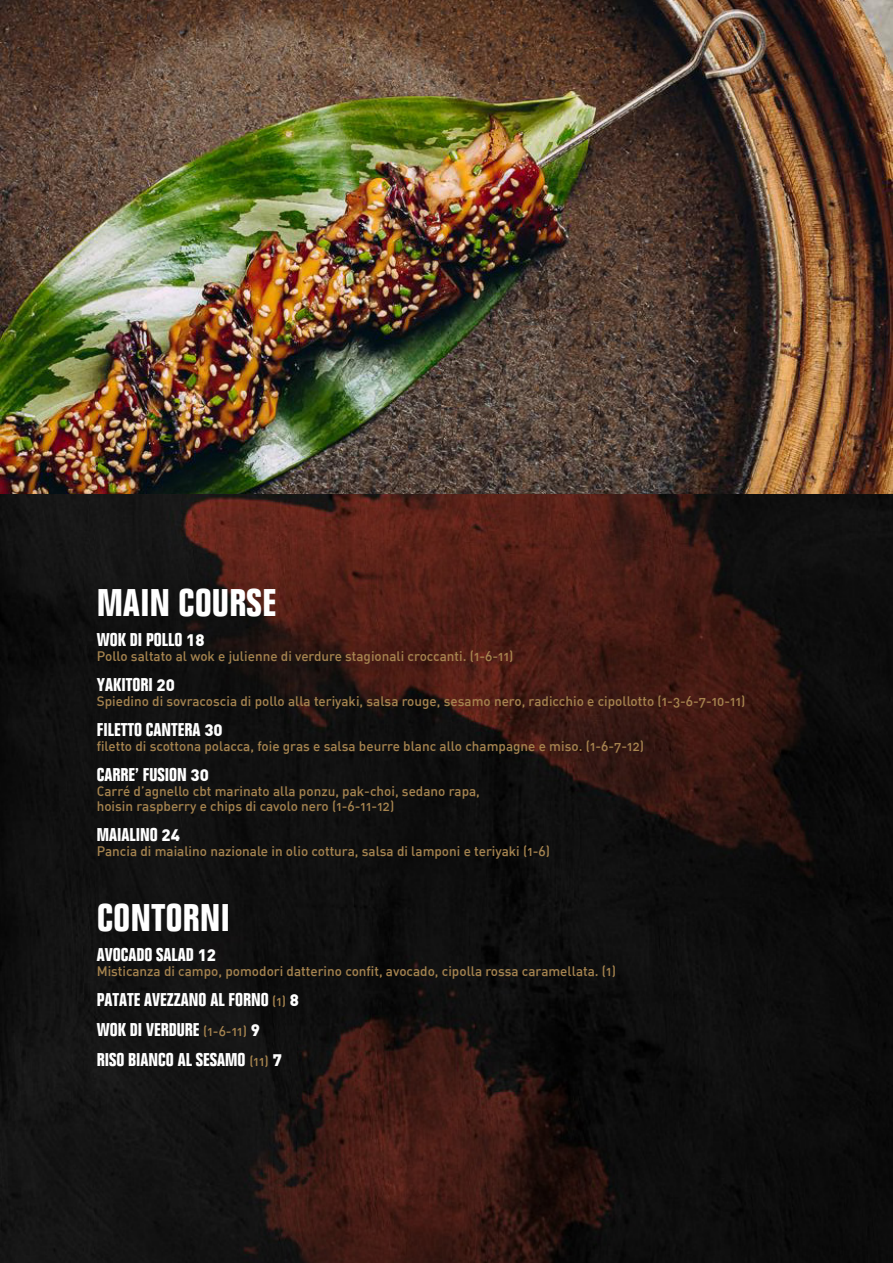
<style>
.page{position:relative;width:893px;height:1263px;background:#fff}
.page>*{position:absolute;margin:0;border:0;box-sizing:border-box;transform-origin:0 0}
.t1{font:700 condensed 37.5px "Folio";letter-spacing:.015em;color:#fff}
.t2{font:700 condensed 18px "Folio";color:#fff}
.t3{font:13.5px "DIN Medium Alternate";color:#a6844f}
.s1{font-family:"DIN";font-weight:900;font-stretch:normal;font-size:16.5px}
.s2{font-family:"DIN Medium Alternate";font-weight:400;font-stretch:normal;font-size:13.5px;color:#a6844f}
</style>
<div class="page">
<img style="left:0;top:493px;width:893px;height:770px">
<img style="left:0;top:0;width:893px;height:493px">
<p class="t1" style="left:97px;top:582px;width:181px">MAIN COURSE</p>
<p class="t2" style="left:97px;top:629px;width:109px">WOK DI POLLO <span class="s1">18</span></p>
<p class="t3" style="left:97px;top:647px;width:418px">Pollo saltato al wok e julienne di verdure stagionali croccanti. (1-6-11)</p>
<p class="t2" style="left:97px;top:674px;width:80px">YAKITORI <span class="s1">20</span></p>
<p class="t3" style="left:97px;top:692px;width:650px">Spiedino di sovracoscia di pollo alla teriyaki, salsa rouge, sesamo nero, radicchio e cipollotto (1-3-6-7-10-11)</p>
<p class="t2" style="left:97px;top:719px;width:127px">FILETTO CANTERA <span class="s1">30</span></p>
<p class="t3" style="left:97px;top:737px;width:549px">filetto di scottona polacca, foie gras e salsa beurre blanc allo champagne e miso. (1-6-7-12)</p>
<p class="t2" style="left:97px;top:764px;width:114px">CARRE’ FUSION <span class="s1">30</span></p>
<p class="t3" style="left:97px;top:782px;width:385px">Carré d’agnello cbt marinato alla ponzu, pak-choi, sedano rapa,</p>
<p class="t3" style="left:97px;top:797px;width:299px">hoisin raspberry e chips di cavolo nero (1-6-11-12)</p>
<p class="t2" style="left:97px;top:824px;width:85px">MAIALINO <span class="s1">24</span></p>
<p class="t3" style="left:97px;top:842px;width:455px">Pancia di maialino nazionale in olio cottura, salsa di lamponi e teriyaki (1-6)</p>
<p class="t1" style="left:97px;top:897px;width:134px">CONTORNI</p>
<p class="t2" style="left:97px;top:944px;width:121px">AVOCADO SALAD <span class="s1">12</span></p>
<p class="t3" style="left:97px;top:962px;width:521px">Misticanza di campo, pomodori datterino confit, avocado, cipolla rossa caramellata. (1)</p>
<p class="t2" style="left:97px;top:989px;width:204px">PATATE AVEZZANO AL FORNO <span class="s2">(1)</span> <span class="s1">8</span></p>
<p class="t2" style="left:97px;top:1019px;width:165px">WOK DI VERDURE <span class="s2">(1-6-11)</span> <span class="s1">9</span></p>
<p class="t2" style="left:97px;top:1049px;width:187px">RISO BIANCO AL SESAMO <span class="s2">(11)</span> <span class="s1">7</span></p>
</div>
